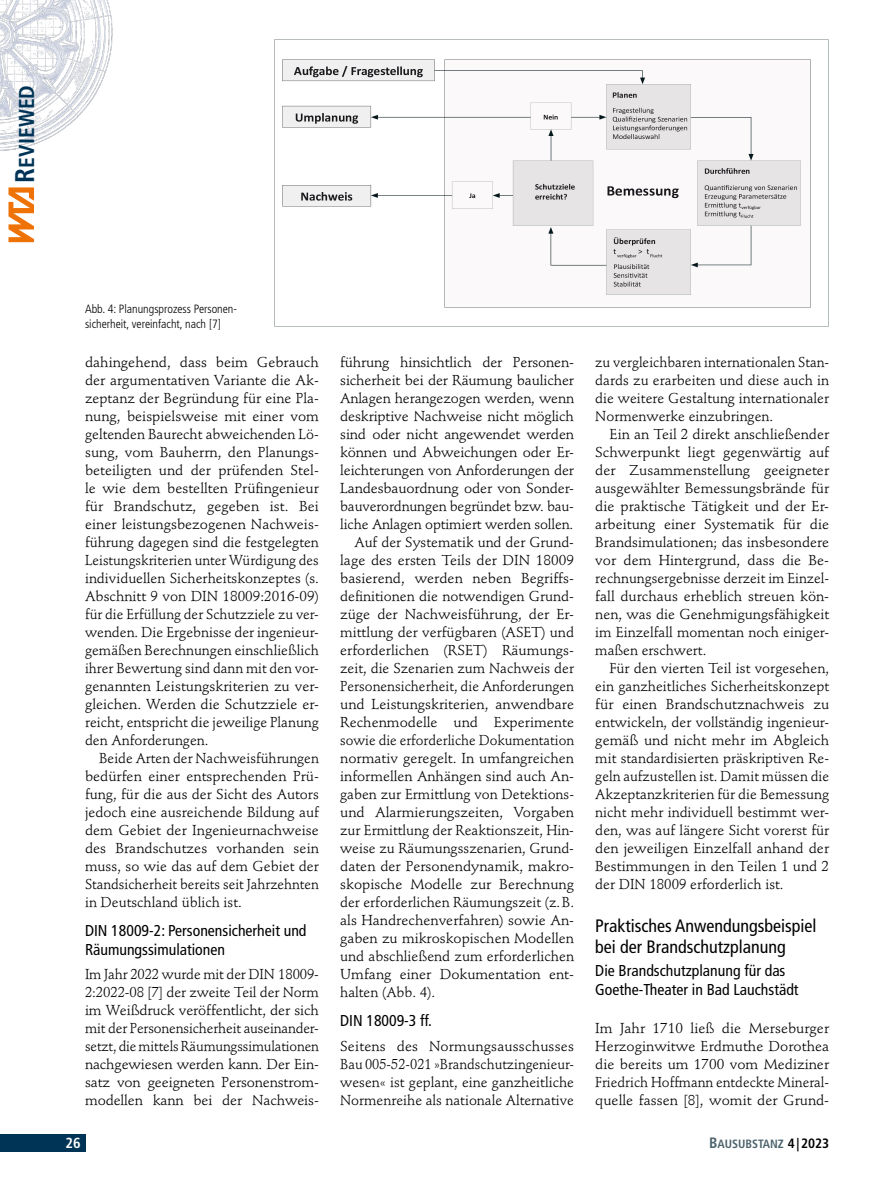
<style>
.page{position:relative;width:893px;height:1191px;background:#fff}
.page>*{position:absolute;margin:0;border:0;box-sizing:border-box;transform-origin:0 0}
.t1{font:21.6px "Frutiger LT Std Bold Cn SC800";color:#003456}
.Ü1{font:condensed 18px/21.6px "Frutiger LT Std";color:#000}
.Ü2{font:condensed 15.75px/18.9px "Frutiger LT Std";color:#000}
.Ü2_nach_Ü1{font:condensed 15.75px/18.9px "Frutiger LT Std";color:#000}
.t2{font:700 condensed 14.55px "Frutiger LT Std";color:#fff}
.Grundschrift_mit_Einzug{font:14.25px/18px "Stempel Schneidler Std";color:#000;text-align:justify}
.Grundschrift_ohne_Einzug{font:14.25px/18px "Stempel Schneidler Std";color:#000;text-align:justify}
.Bild-_Infotext{font:300 condensed 12px/14.4px "Frutiger LT Std";color:#000}
.t3{font:12px "Frutiger LT Std Bold Cn SC800";color:#4c626c}
.s1{font-size:27px}
.s2{font-size:15px}
.s3{font-size:13.5px;color:#000}
</style>
<div class="page">
<img style="left:0;top:0;width:113px;height:151px">
<div style="left:0;top:1134px;width:85px;height:17px;background:#003456"></div>
<svg style="left:9px;top:187px;width:25px;height:55px"></svg>
<img style="left:274px;top:39px;width:555px;height:288px">
<h1 class="t1" style="left:14px;top:182px;width:99px;rotate:-90deg"><span class="s1">R</span>EVIEWED</h1>
<p class="Bild-_Infotext" style="left:85px;top:302px;width:153px">Abb. 4: Planungsprozess Personen&shy;sicherheit, vereinfacht, nach [7]</p>
<p class="Grundschrift_mit_Einzug" style="left:85px;top:353px;width:235px">dahingehend, dass beim Gebrauch der argumentativen Variante die Ak&shy;zeptanz der Begründung für eine Pla&shy;nung, beispielsweise mit einer vom geltenden Baurecht abweichenden Lö&shy;sung, vom Bauherrn, den Planungs&shy;beteiligten und der prüfenden Stel&shy;le wie dem bestellten Prüfingenieur für Brandschutz, gegeben ist. Bei einer leistungsbezogenen Nachweis&shy;führung dagegen sind die festgelegten Leistungskriterien unter Würdigung des individuellen Sicherheitskonzeptes (s.<br>Abschnitt 9 von DIN 18009:2016-09) für die Erfüllung der Schutzziele zu ver&shy;wenden. Die Ergebnisse der ingenieur&shy;gemäßen Berechnungen einschließlich ihrer Bewertung sind dann mit den vor&shy;genannten Leistungskriterien zu ver&shy;gleichen. Werden die Schutzziele er&shy;reicht, entspricht die jeweilige Planung den Anforderungen.</p>
<p class="Grundschrift_mit_Einzug" style="left:85px;top:749px;width:235px;text-indent:14px">Beide Arten der Nachweisführungen bedürfen einer entsprechenden Prü&shy;fung, für die aus der Sicht des Autors jedoch eine ausreichende Bildung auf dem Gebiet der Ingenieurnachweise des Brandschutzes vorhanden sein muss, so wie das auf dem Gebiet der Standsicherheit bereits seit Jahrzehnten in Deutschland üblich ist.</p>
<p class="Ü2" style="left:85px;top:921px;width:223px">DIN 18009-2: Personensicherheit und<br>Räumungssimulationen</p>
<p class="Grundschrift_ohne_Einzug" style="left:85px;top:965px;width:235px">Im Jahr 2022 wurde mit der DIN 18009- 2:2022-08 [7] der zweite Teil der Norm im Weißdruck veröffentlicht, der sich mit der Personensicherheit auseinander&shy;setzt, die mittels Räumungssimulationen nachgewiesen werden kann. Der Ein&shy;satz von geeigneten Personenstrom&shy;modellen kann bei der Nachweis-</p>
<p class="t2" style="left:66px;top:1134px;width:17px">26</p>
<p class="Grundschrift_ohne_Einzug" style="left:340px;top:353px;width:235px">führung hinsichtlich der Personen&shy;sicherheit bei der Räumung baulicher Anlagen herangezogen werden, wenn deskriptive Nachweise nicht möglich sind oder nicht angewendet werden können und Abweichungen oder Er&shy;leichterungen von Anforderungen der Landesbauordnung oder von Sonder&shy;bauverordnungen begründet bzw. bau&shy;liche Anlagen optimiert werden sollen.</p>
<p class="Grundschrift_mit_Einzug" style="left:340px;top:533px;width:235px;text-indent:14px">Auf der Systematik und der Grund&shy;lage des ersten Teils der DIN 18009 basierend, werden neben Begriffs&shy;definitionen die notwendigen Grund&shy;züge der Nachweisführung, der Er&shy;mittlung der verfügbaren (ASET) und erforderlichen (RSET) Räumungs&shy;zeit, die Szenarien zum Nachweis der Personensicherheit, die Anforderungen und Leistungskriterien, anwendbare Rechenmodelle und Experimente sowie die erforderliche Dokumentation normativ geregelt. In umfangreichen informellen Anhängen sind auch An&shy;gaben zur Ermittlung von Detektions&shy;und Alarmierungszeiten, Vorgaben zur Ermittlung der Reaktionszeit, Hin&shy;weise zu Räumungsszenarien, Grund&shy;daten der Personendynamik, makro&shy;skopische Modelle zur Berechnung der erforderlichen Räumungszeit (z.B. als Handrechenverfahren) sowie An&shy;gaben zu mikroskopischen Modellen und abschließend zum erforderlichen Umfang einer Dokumentation ent&shy;halten (Abb. 4).</p>
<p class="Ü2" style="left:340px;top:1011px;width:93px">DIN 18009-3 ff.</p>
<p class="Grundschrift_ohne_Einzug" style="left:340px;top:1037px;width:235px">Seitens des Normungsausschusses Bau 005-52-021 »Brandschutzingenieur&shy;wesen« ist geplant, eine ganzheitliche Normenreihe als nationale Alternative</p>
<p class="Grundschrift_ohne_Einzug" style="left:595px;top:353px;width:235px">zu vergleichbaren internationalen Stan&shy;dards zu erarbeiten und diese auch in die weitere Gestaltung internationaler Normenwerke einzubringen.</p>
<p class="Grundschrift_mit_Einzug" style="left:595px;top:425px;width:235px;text-indent:14px">Ein an Teil 2 direkt anschließender Schwerpunkt liegt gegenwärtig auf der Zusammenstellung geeigneter ausgewählter Bemessungsbrände für die praktische Tätigkeit und der Er&shy;arbeitung einer Systematik für die Brandsimulationen; das insbesondere vor dem Hintergrund, dass die Be&shy;rechnungsergebnisse derzeit im Einzel&shy;fall durchaus erheblich streuen kön&shy;nen, was die Genehmigungsfähigkeit im Einzelfall momentan noch einiger&shy;maßen erschwert.</p>
<p class="Grundschrift_mit_Einzug" style="left:595px;top:659px;width:235px;text-indent:14px">Für den vierten Teil ist vorgesehen, ein ganzheitliches Sicherheitskonzept für einen Brandschutznachweis zu entwickeln, der vollständig ingenieur&shy;gemäß und nicht mehr im Abgleich mit standardisierten präskriptiven Re&shy;geln aufzustellen ist. Damit müssen die Akzeptanzkriterien für die Bemessung nicht mehr individuell bestimmt wer&shy;den, was auf längere Sicht vorerst für den jeweiligen Einzelfall anhand der Bestimmungen in den Teilen 1 und 2 der DIN 18009 erforderlich ist.</p>
<p class="Ü1" style="left:595px;top:914px;width:223px">Praktisches Anwendungsbeispiel bei der Brandschutzplanung</p>
<p class="Ü2_nach_Ü1" style="left:595px;top:961px;width:205px">Die Brandschutzplanung für das<br>Goethe-Theater in Bad Lauchstädt</p>
<p class="Grundschrift_ohne_Einzug" style="left:595px;top:1019px;width:235px">Im Jahr 1710 ließ die Merseburger Herzoginwitwe Erdmuthe Dorothea die bereits um 1700 vom Mediziner Friedrich Hoffmann entdeckte Mineral&shy;quelle fassen [8], womit der Grund-</p>
<p class="t3" style="left:709px;top:1137px;width:121px"><span class="s2">B</span>AUSUBSTANZ <span class="s3">4|2023</span></p>
</div>
